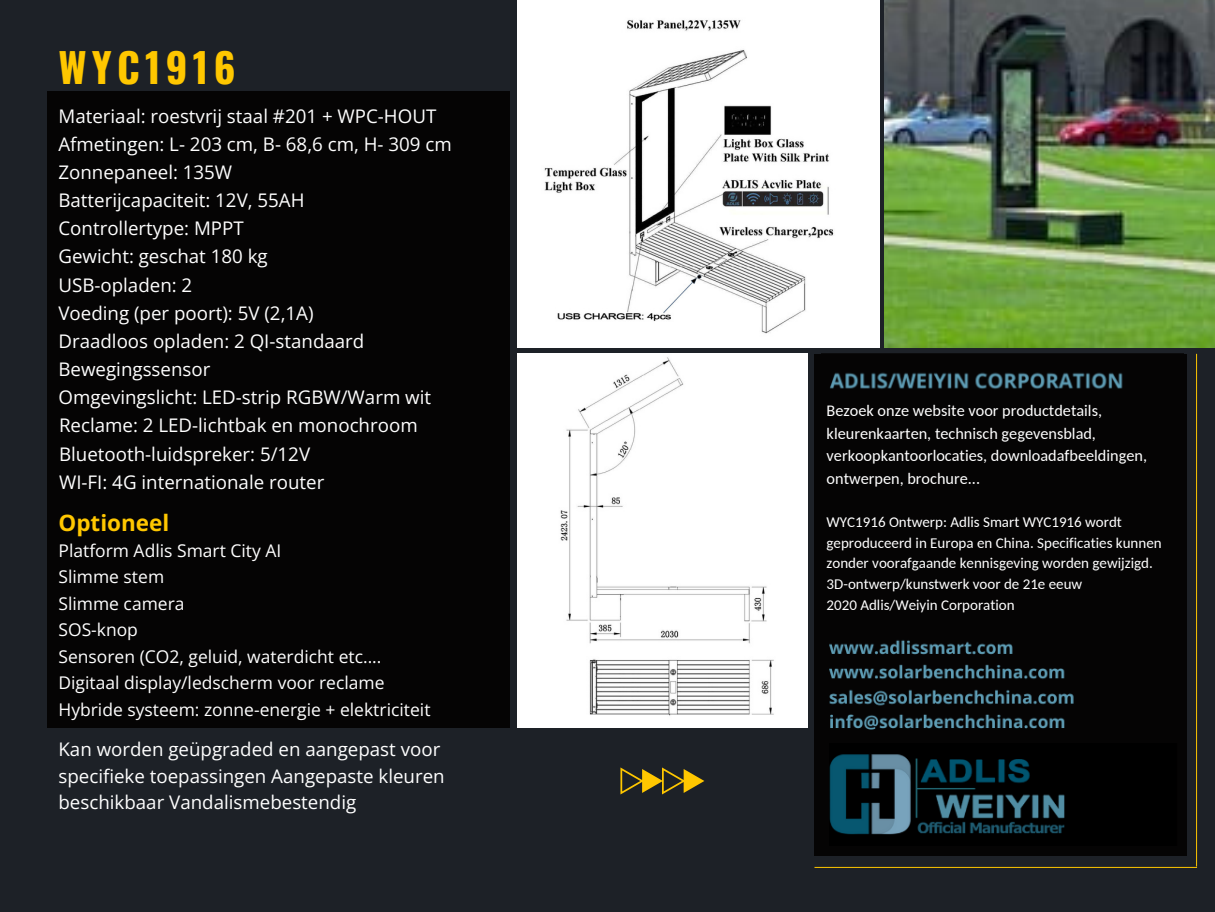
<style>
.page{position:relative;width:1215px;height:912px;background:#fff}
.page>*{position:absolute;margin:0;border:0;box-sizing:border-box;transform-origin:0 0}
.t1{font:700 40.5px "Oswald";letter-spacing:.13em;color:#ffc700}
.t2{font:700 22.5px "Open Sans";color:#ffc700}
.t3{font:18.75px/26.2px "Open Sans";color:#fff}
.t4{font:17.5px "Open Sans";color:#fff}
.t5{font:16.25px/22.5px "Carlito";color:#fff}
.t6{font:15px/20.6px "Carlito";color:#fff}
</style>
<div class="page">
<div style="left:0;top:0;width:1215px;height:911px;background:#1d2127"></div>
<div style="left:48px;top:91px;width:462px;height:636px;background:#050404"></div>
<hr style="left:815px;top:866px;width:382px;height:1px;background:#ffc700">
<hr style="left:1196px;top:354px;width:1px;height:512px;background:#ffc700">
<img style="left:885px;top:0;width:330px;height:347px">
<img style="left:517px;top:354px;width:291px;height:373px">
<svg style="left:620px;top:767px;width:84px;height:27px"></svg>
<img style="left:517px;top:0;width:362px;height:347px">
<div style="left:815px;top:354px;width:372px;height:501px;background:#050404"></div>
<img style="left:829px;top:372px;width:294px;height:463px">
<p class="t1" style="left:58px;top:36px;width:179px">WYC1916</p>
<h3 class="t3" style="left:58px;top:103px;width:379px">Materiaal: roestvrij staal #201 + WPC-HOUT</h3>
<h3 class="t3" style="left:58px;top:130px;width:395px">Afmetingen: L- 203 cm, B- 68,6 cm, H- 309 cm</h3>
<h3 class="t3" style="left:58px;top:159px;width:175px">Zonnepaneel: 135W</h3>
<h3 class="t3" style="left:58px;top:187px;width:248px">Batterijcapaciteit: 12V, 55AH</h3>
<h3 class="t3" style="left:58px;top:215px;width:187px">Controllertype: MPPT</h3>
<h2 class="t3" style="left:58px;top:243px;width:211px">Gewicht: geschat 180 kg</h2>
<h3 class="t3" style="left:58px;top:271px;width:135px">USB-opladen: 2</h3>
<h3 class="t3" style="left:58px;top:299px;width:257px">Voeding (per poort): 5V (2,1A)</h3>
<h3 class="t3" style="left:58px;top:327px;width:307px">Draadloos opladen: 2 QI-standaard</h3>
<h3 class="t3" style="left:58px;top:384px;width:374px">Omgevingslicht: LED-strip RGBW/Warm wit</h3>
<h3 class="t3" style="left:59px;top:440px;width:253px">Bluetooth-luidspreker: 5/12V</h3>
<h3 class="t3" style="left:59px;top:468px;width:267px">WI-FI: 4G internationale router</h3>
<p class="t3" style="left:58px;top:355px;width:153px">Bewegingssensor</p>
<h3 class="t3" style="left:59px;top:412px;width:360px">Reclame: 2 LED-lichtbak en monochroom</h3>
<h3 class="t2" style="left:58px;top:506px;width:112px">Optioneel</h3>
<h3 class="t4" style="left:58px;top:538px;width:224px">Platform Adlis Smart City AI</h3>
<h3 class="t4" style="left:58px;top:564px;width:107px">Slimme stem</h3>
<p class="t4" style="left:58px;top:591px;width:128px">Slimme camera</p>
<p class="t4" style="left:58px;top:617px;width:81px">SOS-knop</p>
<p class="t4" style="left:58px;top:644px;width:325px">Sensoren (CO2, geluid, waterdicht etc....</p>
<p class="t4" style="left:58px;top:670px;width:328px">Digitaal display/ledscherm voor reclame</p>
<p class="t4" style="left:58px;top:697px;width:374px">Hybride systeem: zonne-energie + elektriciteit</p>
<h3 class="t3" style="left:58px;top:735px;width:388px">Kan worden geüpgraded en aangepast voor specifieke toepassingen Aangepaste kleuren beschikbaar Vandalismebestendig</h3>
<h3 class="t5" style="left:827px;top:401px;width:322px">Bezoek onze website voor productdetails, kleurenkaarten, technisch gegevensblad, verkoopkantoorlocaties, downloadafbeeldingen, ontwerpen, brochure...</h3>
<h3 class="t6" style="left:827px;top:513px;width:337px">WYC1916 Ontwerp: Adlis Smart WYC1916 wordt geproduceerd in Europa en China. Specificaties kunnen zonder voorafgaande kennisgeving worden gewijzigd.</h3>
<h3 class="t6" style="left:827px;top:574px;width:257px">3D-ontwerp/kunstwerk voor de 21e eeuw</h3>
<h3 class="t6" style="left:827px;top:595px;width:190px">2020 Adlis/Weiyin Corporation</h3>
</div>
